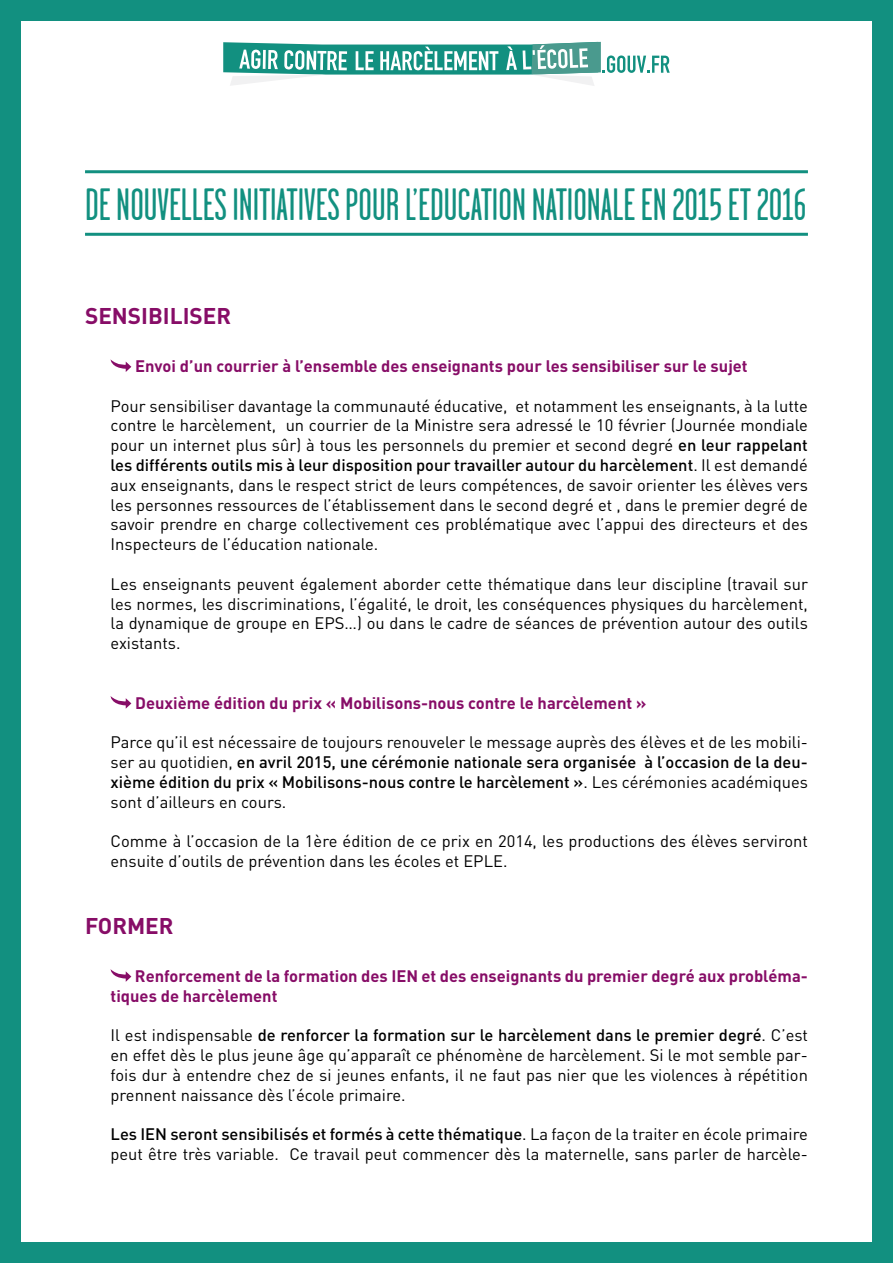
<style>
.page{position:relative;width:893px;height:1263px;background:#129080}
.page>*{position:absolute;margin:0;border:0;box-sizing:border-box;transform-origin:0 0}
.t1{font:45px "Garage Gothic";color:#129080}
.t2{font:700 22.5px "DIN";color:#870d67}
.t3{font:16.5px/19.8px "DIN";color:#000;text-align:justify}
.t4{font:700 16.5px/19.8px "DIN";color:#870d67}
.s1{font-weight:500}
</style>
<div class="page">
<div style="left:21px;top:21px;width:851px;height:1221px;background:#fff"></div>
<svg style="left:223px;top:42px;width:447px;height:44px"></svg>
<hr style="left:85px;top:170px;width:723px;height:3px;background:#129080">
<hr style="left:85px;top:233px;width:723px;height:3px;background:#129080">
<svg style="left:111px;top:360px;width:20px;height:12px"></svg>
<svg style="left:111px;top:696px;width:20px;height:13px"></svg>
<svg style="left:111px;top:969px;width:20px;height:13px"></svg>
<h1 class="t1" style="left:85px;top:181px;width:722px">DE NOUVELLES INITIATIVES POUR L’EDUCATION NATIONALE EN 2015 ET 2016</h1>
<h2 class="t2" style="left:85px;top:301px;width:27px">Sensibiliser</h2>
<p class="t4" style="left:135px;top:355px;width:614px">Envoi d’un courrier à l’ensemble des enseignants pour les sensibiliser sur le sujet</p>
<p class="t3" style="left:111px;top:395px;width:699px">Pour sensibiliser davantage la communauté éducative, et notamment les enseignants, à la lutte contre le harcèlement, un courrier de la Ministre sera adressé le 10 février (Journée mondiale pour un internet plus sûr) à tous les personnels du premier et second degré <span class="s1">en leur rappelant les différents outils mis à leur disposition pour travailler autour du harcèlement</span>. Il est demandé aux enseignants, dans le respect strict de leurs compétences, de savoir orienter les élèves vers les personnes ressources de l’établissement dans le second degré et , dans le premier degré de savoir prendre en charge collectivement ces problématique avec l’appui des directeurs et des Inspecteurs de l’éducation nationale.</p>
<p class="t3" style="left:111px;top:574px;width:699px">Les enseignants peuvent également aborder cette thématique dans leur discipline (travail sur les normes, les discriminations, l’égalité, le droit, les conséquences physiques du harcèlement, la dynamique de groupe en EPS…) ou dans le cadre de séances de prévention autour des outils existants.</p>
<p class="t4" style="left:135px;top:692px;width:513px">Deuxième édition du prix « Mobilisons-nous contre le harcèlement »</p>
<p class="t3" style="left:111px;top:732px;width:699px">Parce qu’il est nécessaire de toujours renouveler le message auprès des élèves et de les mobili&shy;ser au quotidien, <span class="s1">en avril 2015, une cérémonie nationale sera organisée à l’occasion de la deu&shy;xième édition du prix « Mobilisons-nous contre le harcèlement »</span>. Les cérémonies académiques sont d’ailleurs en cours.</p>
<p class="t3" style="left:111px;top:831px;width:699px">Comme à l’occasion de la 1ère édition de ce prix en 2014, les productions des élèves serviront ensuite d’outils de prévention dans les écoles et EPLE.</p>
<h2 class="t2" style="left:85px;top:911px;width:16px">Former</h2>
<p class="t4" style="left:111px;top:965px;width:699px;text-indent:24px">Renforcement de la formation des IEN et des enseignants du premier degré aux probléma&shy;tiques de harcèlement</p>
<p class="t3" style="left:111px;top:1025px;width:699px">Il est indispensable <span class="s1">de renforcer la formation sur le harcèlement dans le premier degré</span>. C’est en effet dès le plus jeune âge qu’apparaît ce phénomène de harcèlement. Si le mot semble par&shy;fois dur à entendre chez de si jeunes enfants, il ne faut pas nier que les violences à répétition prennent naissance dès l’école primaire.</p>
<p class="t3" style="left:111px;top:1124px;width:699px"><span class="s1">Les IEN seront sensibilisés et formés à cette thématique</span>. La façon de la traiter en école primaire peut être très variable. Ce travail peut commencer dès la maternelle, sans parler de harcèle-</p>
</div>
